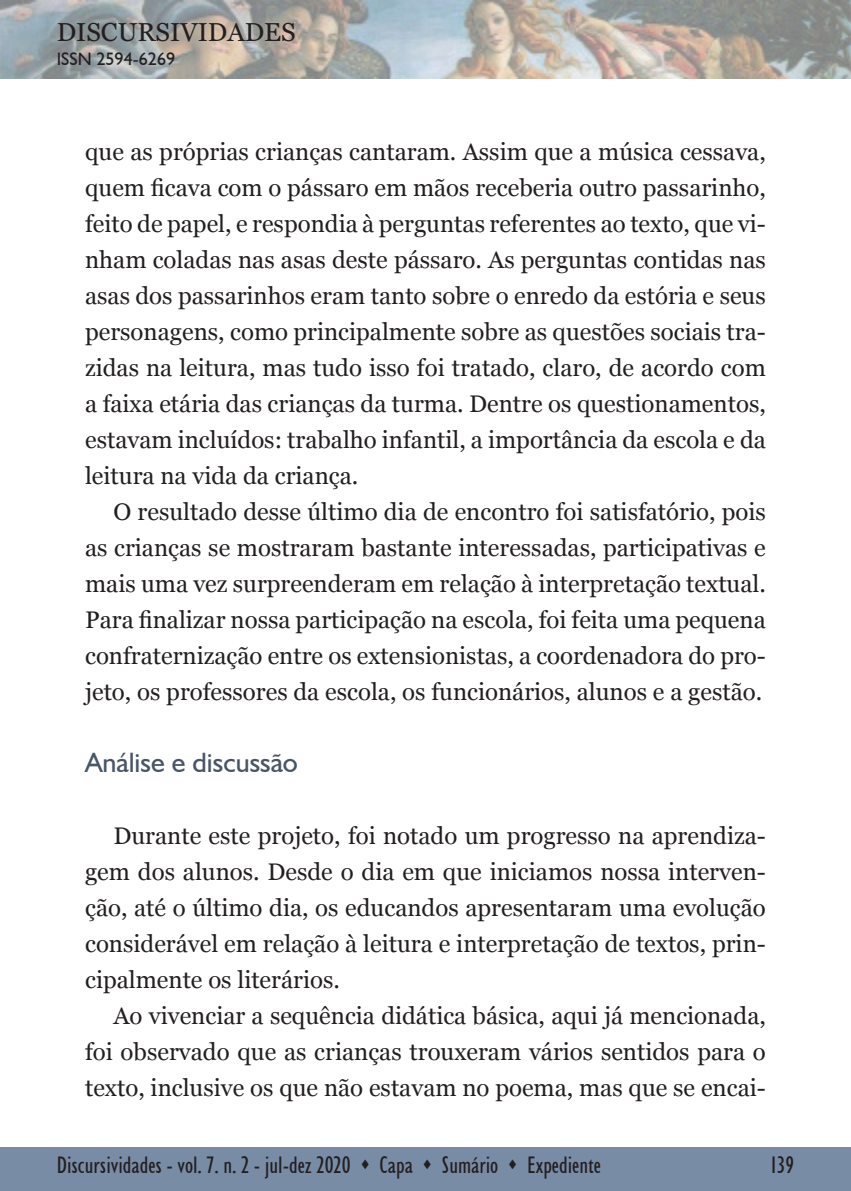
<style>
.page{position:relative;width:851px;height:1191px;background:#fff}
.page>*{position:absolute;margin:0;border:0;box-sizing:border-box;transform-origin:0 0}
.t1{font:28px "Humanist 521 BT";color:#485566}
.t2{font:26px "Georgia";color:#231f20}
.t3{font:24px/36px "Georgia";color:#231f20;text-align:justify}
.t4{font:condensed 24px "Humanist 521 BT";color:#231f20}
.t5{font:18px "Humanist 521 BT";color:#231f20}
</style>
<div class="page">
<img style="left:0;top:0;width:850px;height:78px">
<div style="left:0;top:1147px;width:850px;height:44px;background:#788ca6"></div>
<p class="t2" style="left:57px;top:13px;width:240px">DISCURSIVIDADES</p>
<p class="t5" style="left:57px;top:48px;width:120px">ISSN 2594-6269</p>
<p class="t3" style="left:85px;top:133px;width:682px">que as próprias crianças cantaram. Assim que a música cessava, quem ficava com o pássaro em mãos receberia outro passarinho, feito de papel, e respondia à perguntas referentes ao texto, que vi&shy;nham coladas nas asas deste pássaro. As perguntas contidas nas asas dos passarinhos eram tanto sobre o enredo da estória e seus personagens, como principalmente sobre as questões sociais tra&shy;zidas na leitura, mas tudo isso foi tratado, claro, de acordo com a faixa etária das crianças da turma. Dentre os questionamentos, estavam incluídos: trabalho infantil, a importância da escola e da leitura na vida da criança.</p>
<p class="t3" style="left:85px;top:493px;width:682px;text-indent:28px">O resultado desse último dia de encontro foi satisfatório, pois as crianças se mostraram bastante interessadas, participativas e mais uma vez surpreenderam em relação à interpretação textual.<br>Para finalizar nossa participação na escola, foi feita uma pequena confraternização entre os extensionistas, a coordenadora do pro&shy;jeto, os professores da escola, os funcionários, alunos e a gestão.</p>
<p class="t1" style="left:85px;top:745px;width:214px">Análise e discussão</p>
<p class="t3" style="left:85px;top:817px;width:682px;text-indent:28px">Durante este projeto, foi notado um progresso na aprendiza&shy;gem dos alunos. Desde o dia em que iniciamos nossa interven&shy;ção, até o último dia, os educandos apresentaram uma evolução considerável em relação à leitura e interpretação de textos, prin&shy;cipalmente os literários.</p>
<p class="t3" style="left:85px;top:997px;width:682px;text-indent:28px">Ao vivenciar a sequência didática básica, aqui já mencionada, foi observado que as crianças trouxeram vários sentidos para o texto, inclusive os que não estavam no poema, mas que se encai-</p>
<p class="t4" style="left:57px;top:1151px;width:545px">Discursividades - vol. 7. n. 2 - jul-dez 2020 ▲ Capa ▲ Sumário ▲ Expediente</p>
<p class="t4" style="left:770px;top:1151px;width:26px">139</p>
</div>
